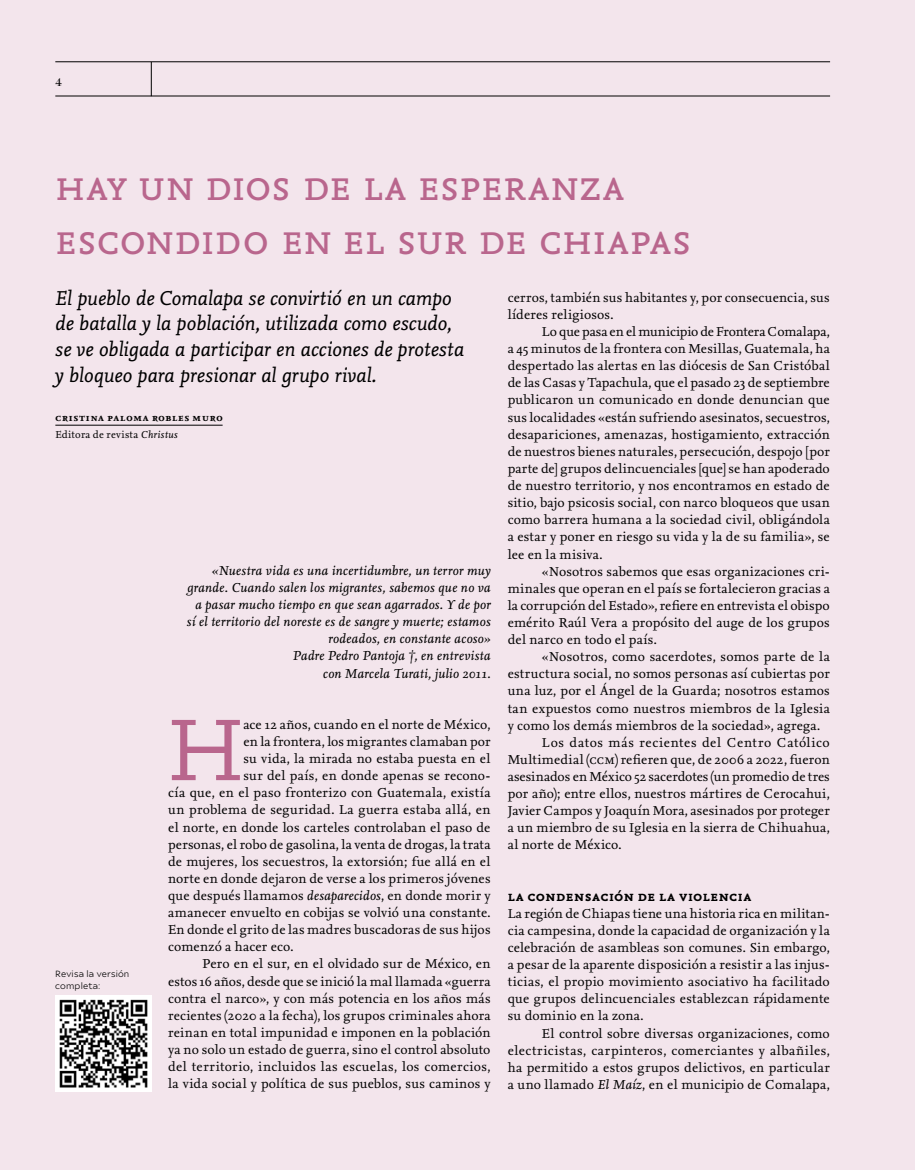
<style>
.page{position:relative;width:915px;height:1170px;background:#fff}
.page>*{position:absolute;margin:0;border:0;box-sizing:border-box;transform-origin:0 0}
.t1{font:91.35px "Nexus Mix Pro";color:#b9668d}
.t2{font:45px/54px "Nexus Mix Pro";letter-spacing:.005em;color:#b9668d}
.t3{font:italic 21px/25.5px "Nexus Mix Pro";letter-spacing:-.005em;color:#000}
.t4{font:700 15px "Nexus Mix Pro";letter-spacing:.02em;color:#000}
.t5{font:13.5px/17.1px "Nexus Serif Pro";letter-spacing:.015em;color:#000;text-align:justify}
.t6{font:italic 13.5px/17.1px "Nexus Serif Pro";letter-spacing:.02em;color:#000;text-align:right}
.t7{font:13.5px "Nexus Serif Pro";letter-spacing:-.01em;color:#000}
.t8{font:500 11.25px "Chapman";color:#000}
.t9{font:700 10.5px/16.8px "Nexus Serif Pro";letter-spacing:.075em;color:#000}
.t10{font:9px/12px "Ariana Pro";letter-spacing:.02em;color:#000}
.s1{font-weight:400}
.s2{font-weight:400;font-style:italic}
.s3{font-style:italic}
</style>
<div class="page">
<div style="left:0;top:0;width:914px;height:1169px;background:#f3e5ec"></div>
<hr style="left:55px;top:425px;width:167px;height:1px;background:#000">
<img style="left:55px;top:995px;width:96px;height:96px">
<hr style="left:55px;top:61px;width:774px;height:1px;background:#000">
<hr style="left:55px;top:96px;width:774px;height:1px;background:#000">
<hr style="left:151px;top:62px;width:1px;height:34px;background:#000">
<p class="t8" style="left:55px;top:74px;width:8px">4</p>
<h2 class="t2" style="left:55px;top:156px;width:637px">hay un dios de la esperanza escondido en el sur de chiapas</h2>
<h3 class="t3" style="left:55px;top:284px;width:410px">El pueblo de Comalapa se convirtió en un campo de batalla y la población, utilizada como escudo, se ve obligada a participar en acciones de protesta y bloqueo para presionar al grupo rival.</h3>
<p class="t5" style="left:507px;top:288px;width:323px">cerros, también sus habitantes y, por consecuencia, sus líderes religiosos.</p>
<p class="t5" style="left:507px;top:322px;width:323px;text-indent:34px">Lo que pasa en el municipio de Frontera Comalapa, a 45 minutos de la frontera con Mesillas, Guatemala, ha despertado las alertas en las diócesis de San Cristóbal de las Casas y Tapachula, que el pasado 23 de septiembre publicaron un comunicado en donde denuncian que sus localidades «están sufriendo asesinatos, secuestros, desapariciones, amenazas, hostigamiento, extracción de nuestros bienes naturales, persecución, despojo [por parte de] grupos delincuenciales [que] se han apoderado de nuestro territorio, y nos encontramos en estado de sitio, bajo psicosis social, con narco bloqueos que usan como barrera humana a la sociedad civil, obligándola a estar y poner en riesgo su vida y la de su familia», se lee en la misiva.</p>
<p class="t5" style="left:507px;top:562px;width:323px;text-indent:34px">«Nosotros sabemos que esas organizaciones cri&shy;minales que operan en el país se fortalecieron gracias a la corrupción del Estado», refiere en entrevista el obispo emérito Raúl Vera a propósito del auge de los grupos del narco en todo el país.</p>
<p class="t5" style="left:541px;top:647px;width:289px">«Nosotros, como sacerdotes, somos parte de la</p>
<p class="t5" style="left:507px;top:664px;width:323px">estructura social, no somos personas así cubiertas por</p>
<p class="t5" style="left:507px;top:681px;width:323px">una luz, por el Ángel de la Guarda; nosotros estamos</p>
<p class="t5" style="left:507px;top:699px;width:323px">tan expuestos como nuestros miembros de la Iglesia</p>
<p class="t5" style="left:507px;top:716px;width:314px">y como los demás miembros de la sociedad», agrega.</p>
<p class="t5" style="left:541px;top:733px;width:289px">Los datos más recientes del Centro Católico</p>
<p class="t5" style="left:507px;top:750px;width:323px">Multimedial (ccm) refieren que, de 2006 a 2022, fueron</p>
<p class="t5" style="left:507px;top:767px;width:323px">asesinados en México 52 sacerdotes (un promedio de tres</p>
<p class="t5" style="left:507px;top:784px;width:323px">por año); entre ellos, nuestros mártires de Cerocahui,</p>
<p class="t7" style="left:507px;top:800px;width:323px">Javier Campos y Joaquín Mora, asesinados por proteger</p>
<p class="t5" style="left:507px;top:818px;width:323px">a un miembro de su Iglesia en la sierra de Chihuahua,</p>
<p class="t5" style="left:507px;top:835px;width:115px">al norte de México.</p>
<p class="t9" style="left:55px;top:408px;width:169px">cristina paloma robles muro<br><span class="s1">Editora de revista</span> <span class="s2">Christus</span></p>
<p class="t6" style="left:186px;top:562px;width:306px">«Nuestra vida es una incertidumbre, un terror muy grande. Cuando salen los migrantes, sabemos que no va a pasar mucho tiempo en que sean agarrados. Y de por sí el territorio del noreste es de sangre y muerte; estamos rodeados, en constante acoso»<br>Padre Pedro Pantoja †, en entrevista<br>con Marcela Turati, julio 2011.</p>
<h1 class="t1" style="left:168px;top:681px;width:77px">H</h1>
<p class="t5" style="left:243px;top:715px;width:248px">ace 12 años, cuando en el norte de México,</p>
<p class="t5" style="left:243px;top:732px;width:249px">en la frontera, los migrantes clamaban por</p>
<p class="t5" style="left:243px;top:749px;width:248px">su vida, la mirada no estaba puesta en el</p>
<p class="t5" style="left:243px;top:766px;width:249px">sur del país, en donde apenas se recono-</p>
<p class="t5" style="left:168px;top:783px;width:324px">cía que, en el paso fronterizo con Guatemala, existía</p>
<p class="t5" style="left:168px;top:800px;width:324px">un problema de seguridad. La guerra estaba allá, en</p>
<p class="t5" style="left:168px;top:817px;width:324px">el norte, en donde los carteles controlaban el paso de</p>
<p class="t5" style="left:168px;top:834px;width:324px">personas, el robo de gasolina, la venta de drogas, la trata</p>
<p class="t5" style="left:168px;top:852px;width:324px">de mujeres, los secuestros, la extorsión; fue allá en el</p>
<p class="t5" style="left:168px;top:869px;width:324px">norte en donde dejaron de verse a los primeros jóvenes</p>
<p class="t5" style="left:168px;top:886px;width:324px">que después llamamos <span class="s3">desaparecidos</span>, en donde morir y</p>
<p class="t5" style="left:168px;top:903px;width:324px">amanecer envuelto en cobijas se volvió una constante.</p>
<p class="t5" style="left:168px;top:920px;width:324px">En donde el grito de las madres buscadoras de sus hijos</p>
<p class="t5" style="left:168px;top:937px;width:127px">comenzó a hacer eco.</p>
<p class="t5" style="left:202px;top:954px;width:289px">Pero en el sur, en el olvidado sur de México, en</p>
<p class="t5" style="left:168px;top:971px;width:324px">estos 16 años, desde que se inició la mal llamada «guerra</p>
<p class="t5" style="left:168px;top:988px;width:324px">contra el narco», y con más potencia en los años más</p>
<p class="t5" style="left:168px;top:1006px;width:324px">recientes (2020 a la fecha), los grupos criminales ahora</p>
<p class="t5" style="left:168px;top:1023px;width:324px">reinan en total impunidad e imponen en la población</p>
<p class="t5" style="left:168px;top:1040px;width:324px">ya no solo un estado de guerra, sino el control absoluto</p>
<p class="t5" style="left:168px;top:1057px;width:324px">del territorio, incluidos las escuelas, los comercios,</p>
<p class="t5" style="left:168px;top:1074px;width:324px">la vida social y política de sus pueblos, sus caminos y</p>
<p class="t4" style="left:507px;top:884px;width:245px">la condensación de la violencia</p>
<p class="t5" style="left:507px;top:904px;width:323px">La región de Chiapas tiene una historia rica en militan&shy;cia campesina, donde la capacidad de organización y la celebración de asambleas son comunes. Sin embargo, a pesar de la aparente disposición a resistir a las injus&shy;ticias, el propio movimiento asociativo ha facilitado que grupos delincuenciales establezcan rápidamente su dominio en la zona.</p>
<p class="t5" style="left:507px;top:1023px;width:323px;text-indent:34px">El control sobre diversas organizaciones, como electricistas, carpinteros, comerciantes y albañiles, ha permitido a estos grupos delictivos, en particular a uno llamado <span class="s3">El Maíz</span>, en el municipio de Comalapa,</p>
<p class="t10" style="left:55px;top:966px;width:76px">Revisa la versión completa:</p>
</div>
